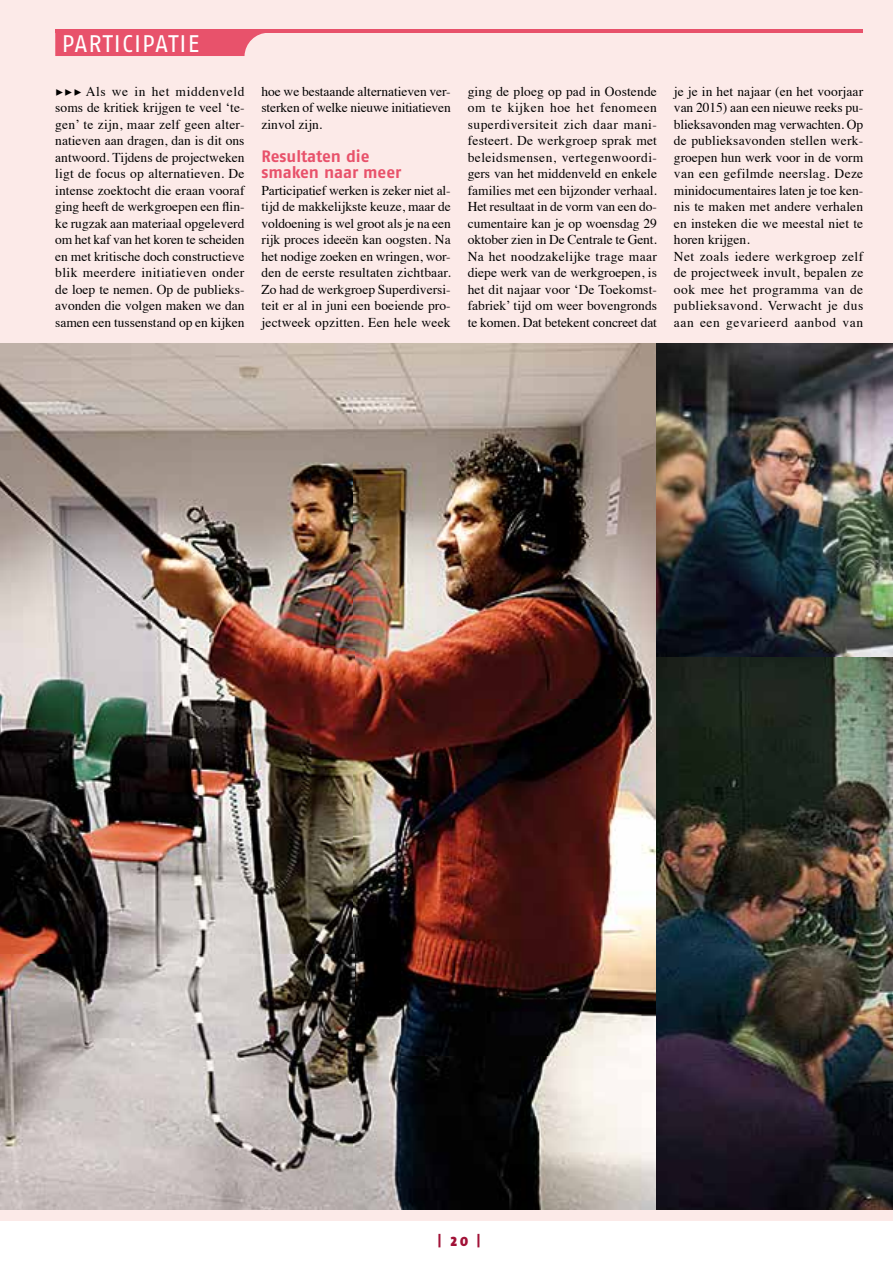
<style>
.page{position:relative;width:893px;height:1263px;background:#fff}
.page>*{position:absolute;margin:0;border:0;box-sizing:border-box;transform-origin:0 0}
.t1{font:24px "Fago OT";letter-spacing:.05em;color:#fff}
.t2{font:700 16.5px/16.5px "Fago OT";letter-spacing:-.005em;color:#e8526b}
.t3{font:13.5px/16.5px "Times";letter-spacing:.005em;color:#000;text-align:justify}
.t4{font:13.5px "The Sans Black Caps";color:#a11237}
</style>
<div class="page">
<div style="left:0;top:0;width:893px;height:1220px;background:#fceae8"></div>
<img style="left:0;top:343px;width:893px;height:867px">
<svg style="left:55px;top:33px;width:210px;height:23px;background:#e95d74"></svg>
<hr style="left:55px;top:30px;width:808px;height:3px;background:#e8526b">
<h1 class="t1" style="left:62px;top:29px;width:139px">PARTICIPATIE</h1>
<p class="t3" style="left:55px;top:82px;width:191px">✓✓✓ Als we in het middenveld soms de kritiek krijgen te veel ‘te&shy;gen’ te zijn, maar zelf geen alter&shy;natieven aan dragen, dan is dit ons antwoord. Tijdens de projectweken ligt de focus op alternatieven. De intense zoektocht die eraan vooraf ging heeft de werkgroepen een flin&shy;ke rugzak aan materiaal opgeleverd om het kaf van het koren te scheiden en met kritische doch constructieve blik meerdere initiatieven onder de loep te nemen. Op de publieks&shy;avonden die volgen maken we dan samen een tussenstand op en kijken</p>
<p class="t3" style="left:261px;top:82px;width:191px">hoe we bestaande alternatieven ver&shy;sterken of welke nieuwe initiatieven zinvol zijn.</p>
<p class="t2" style="left:261px;top:148px;width:141px">Resultaten die smaken naar meer</p>
<p class="t3" style="left:261px;top:181px;width:191px">Participatief werken is zeker niet al&shy;tijd de makkelijkste keuze, maar de voldoening is wel groot als je na een rijk proces ideeën kan oogsten. Na het nodige zoeken en wringen, wor&shy;den de eerste resultaten zichtbaar.<br>Zo had de werkgroep Superdiversi&shy;teit er al in juni een boeiende pro&shy;jectweek opzitten. Een hele week</p>
<p class="t3" style="left:468px;top:82px;width:191px">ging de ploeg op pad in Oostende om te kijken hoe het fenomeen superdiversiteit zich daar mani&shy;festeert. De werkgroep sprak met beleidsmensen, vertegenwoordi&shy;gers van het middenveld en enkele families met een bijzonder verhaal.<br>Het resultaat in de vorm van een do&shy;cumentaire kan je op woensdag 29 oktober zien in De Centrale te Gent.<br>Na het noodzakelijke trage maar diepe werk van de werkgroepen, is het dit najaar voor ‘De Toekomst&shy;fabriek’ tijd om weer bovengronds te komen. Dat betekent concreet dat</p>
<p class="t3" style="left:674px;top:82px;width:191px;text-align:left">je je in het najaar (en het voorjaar van 2015) aan een nieuwe reeks pu&shy;blieksavonden mag verwachten. Op de publieksavonden stellen werk&shy;groepen hun werk voor in de vorm van een gefilmde neerslag. Deze minidocumentaires laten je toe ken&shy;nis te maken met andere verhalen en insteken die we meestal niet te horen krijgen.<br>Net zoals iedere werkgroep zelf de projectweek invult, bepalen ze ook mee het programma van de publieksavond. Verwacht je dus aan een gevarieerd aanbod van</p>
<p class="t4" style="left:438px;top:1229px;width:44px">| 20 |</p>
</div>
